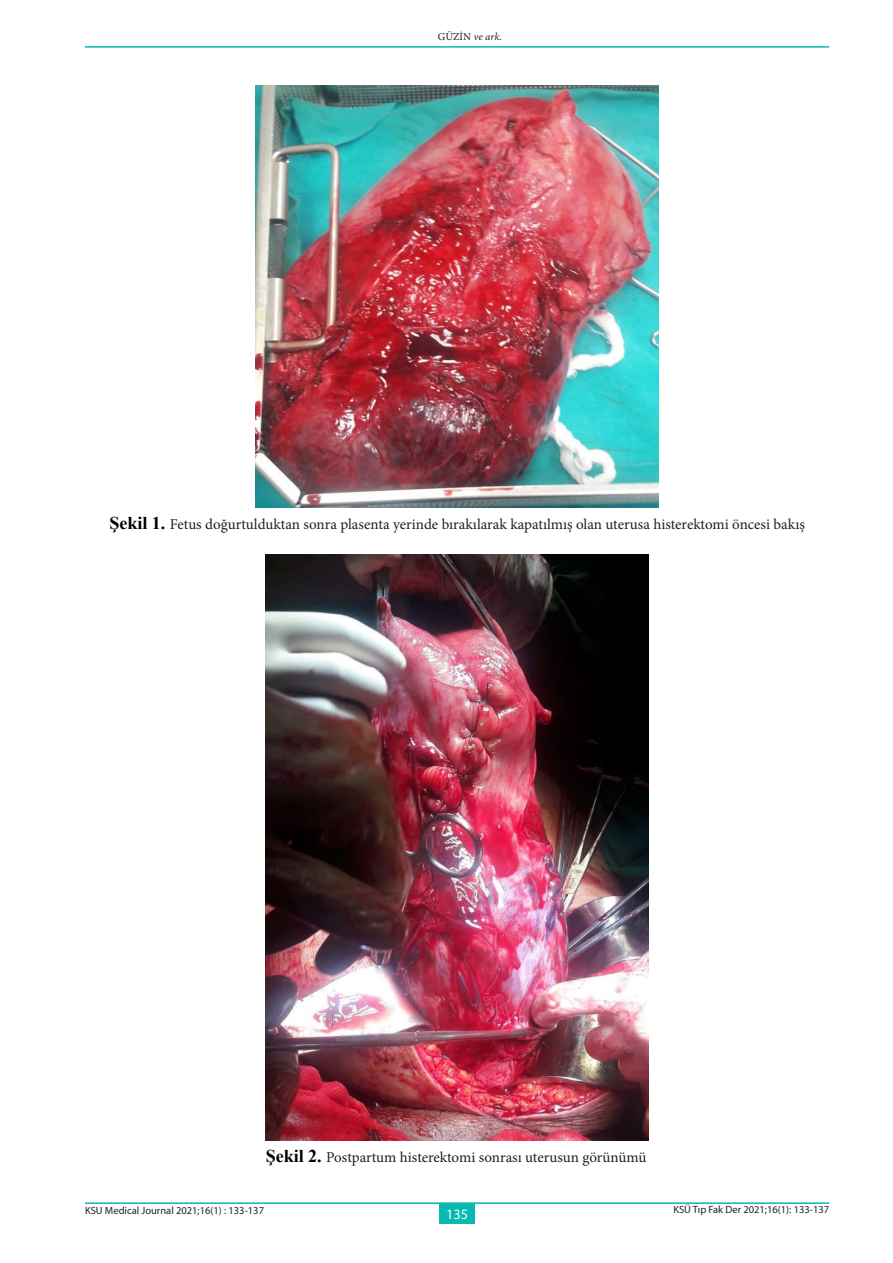
<style>
.page{position:relative;width:893px;height:1263px;background:#fff}
.page>*{position:absolute;margin:0;border:0;box-sizing:border-box;transform-origin:0 0}
.düzyazı{font:15px "Minion Pro";color:#231f20}
.t1{font:14.4px "Myriad Pro";color:#fff}
.t2{font:10.5px "Myriad Pro";color:#231f20}
.t3{font:italic 10.5px "Minion Variable Concept";color:#231f20}
.s1{font-style:normal}
.s2{font-family:"Minion Pro";font-style:normal}
.s3{font-family:"Times New Roman";font-weight:700;font-size:18px;color:#000}
</style>
<div class="page">
<hr style="left:85px;top:46px;width:744px;height:2px;background:#08b9af">
<hr style="left:85px;top:1202px;width:744px;height:2px;background:#08b9af">
<div style="left:440px;top:1204px;width:35px;height:19px;background:#08b9af"></div>
<img style="left:255px;top:85px;width:404px;height:422px">
<img style="left:265px;top:555px;width:383px;height:586px">
<p class="t3" style="left:438px;top:29px;width:65px"><span class="s1">GÜZ</span><span class="s2">İ</span><span class="s1">N</span> ve ark.</p>
<p class="düzyazı" style="left:109px;top:515px;width:697px"><span class="s3">Şekil 1.</span> Fetus doğurtulduktan sonra plasenta yerinde bırakılarak kapatılmış olan uterusa histerektomi öncesi bakış</p>
<p class="düzyazı" style="left:266px;top:1147px;width:382px"><span class="s3">Şekil 2.</span> Postpartum histerektomi sonrası uterusun görünümü</p>
<p class="t2" style="left:85px;top:1203px;width:181px">KSU Medical Journal 2021;16(1) : 133-137</p>
<p class="t1" style="left:446px;top:1206px;width:24px">135</p>
<p class="t2" style="left:673px;top:1203px;width:157px">KSÜ Tıp Fak Der 2021;16(1): 133-137</p>
</div>
